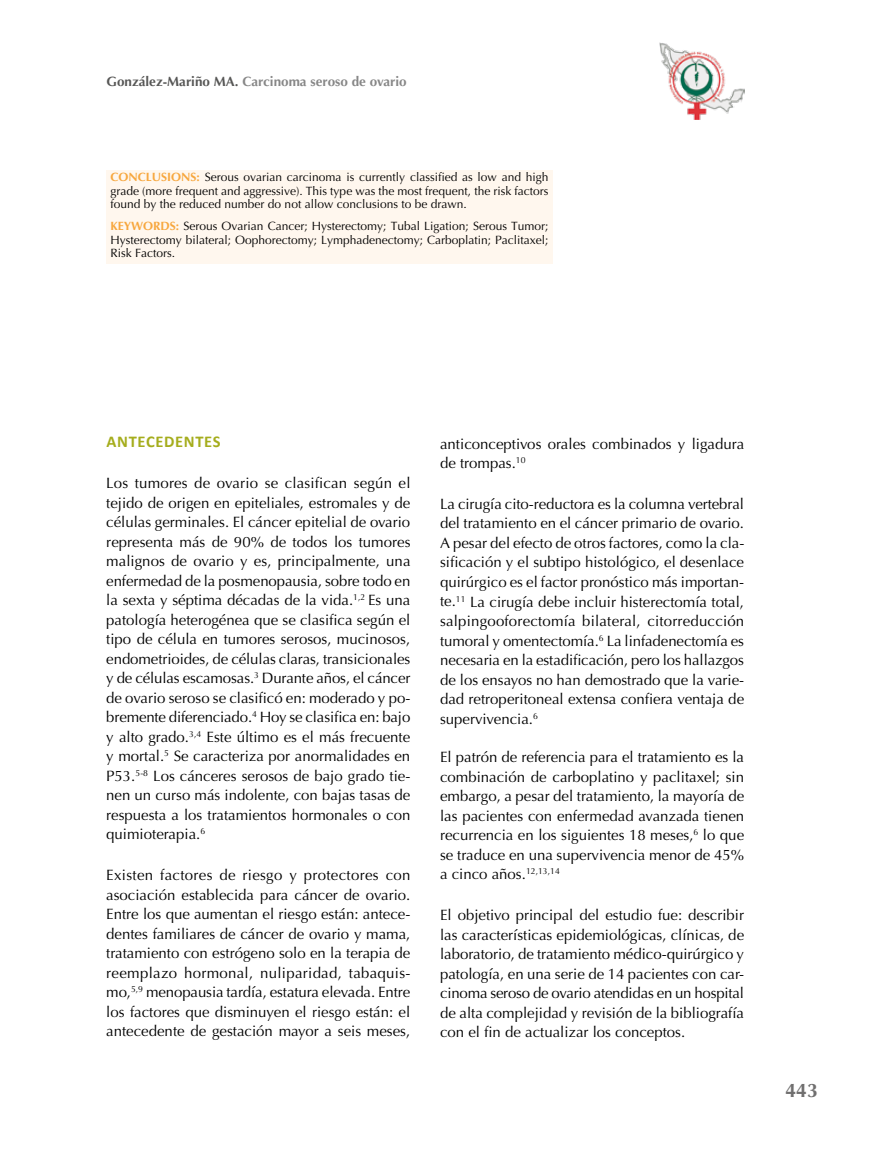
<style>
.page{position:relative;width:893px;height:1149px;background:#fff}
.page>*{position:absolute;margin:0;border:0;box-sizing:border-box;transform-origin:0 0}
.t1{font:700 19.5px "Optima";color:#706f6f}
.t2{font:700 16.5px "Calibri";letter-spacing:.04em;color:#a5ad1d}
.t3{font:15px/19.5px "Optima";color:#000;text-align:justify}
.t4{font:700 13.5px "Optima";color:#878787}
.t5{font:12px/13.5px "Optima";color:#000;text-align:justify}
.s1{color:#575756}
.s2{font-weight:700;color:#f7a73e}
</style>
<div class="page">
<img style="left:659px;top:43px;width:85px;height:76px">
<div style="left:106px;top:170px;width:447px;height:94px;background:#fff7ee"></div>
<p class="t4" style="left:107px;top:74px;width:302px"><span class="s1">González-Mariño MA.</span> Carcinoma seroso de ovario</p>
<p class="t5" style="left:111px;top:170px;width:439px"><span class="s2">CONCLUSIONS:</span> Serous ovarian carcinoma is currently classified as low and high grade (more frequent and aggressive). This type was the most frequent, the risk factors found by the reduced number do not allow conclusions to be drawn.</p>
<p class="t5" style="left:111px;top:219px;width:439px"><span class="s2">KEYWORDS:</span> Serous Ovarian Cancer; Hysterectomy; Tubal Ligation; Serous Tumor; Hysterectomy bilateral; Oophorectomy; Lymphadenectomy; Carboplatin; Paclitaxel; Risk Factors.</p>
<p class="t2" style="left:107px;top:431px;width:115px">ANTECEDENTES</p>
<p class="t3" style="left:106px;top:473px;width:306px">Los tumores de ovario se clasifican según el tejido de origen en epiteliales, estromales y de células germinales. El cáncer epitelial de ovario representa más de 90% de todos los tumores malignos de ovario y es, principalmente, una enfermedad de la posmenopausia, sobre todo en la sexta y séptima décadas de la vida.<sup>1,2</sup> Es una patología heterogénea que se clasifica según el tipo de célula en tumores serosos, mucinosos, endometrioides, de células claras, transicionales y de células escamosas.<sup>3</sup> Durante años, el cáncer de ovario seroso se clasificó en: moderado y po&shy;bremente diferenciado.<sup>4</sup> Hoy se clasifica en: bajo y alto grado.<sup>3,4</sup> Este último es el más frecuente y mortal.<sup>5</sup> Se caracteriza por anormalidades en P53.<sup>5-8</sup> Los cánceres serosos de bajo grado tie&shy;nen un curso más indolente, con bajas tasas de respuesta a los tratamientos hormonales o con quimioterapia.<sup>6</sup></p>
<p class="t3" style="left:106px;top:865px;width:306px">Existen factores de riesgo y protectores con asociación establecida para cáncer de ovario.<br>Entre los que aumentan el riesgo están: antece&shy;dentes familiares de cáncer de ovario y mama, tratamiento con estrógeno solo en la terapia de reemplazo hormonal, nuliparidad, tabaquis&shy;mo,<sup>5,9</sup> menopausia tardía, estatura elevada. Entre los factores que disminuyen el riesgo están: el antecedente de gestación mayor a seis meses,</p>
<p class="t3" style="left:440px;top:434px;width:306px">anticonceptivos orales combinados y ligadura de trompas.<sup>10</sup></p>
<p class="t3" style="left:440px;top:494px;width:306px">La cirugía cito-reductora es la columna vertebral del tratamiento en el cáncer primario de ovario.<br>A pesar del efecto de otros factores, como la cla&shy;sificación y el subtipo histológico, el desenlace quirúrgico es el factor pronóstico más importan&shy;te.<sup>11</sup> La cirugía debe incluir histerectomía total, salpingooforectomía bilateral, citorreducción tumoral y omentectomía.<sup>6</sup> La linfadenectomía es necesaria en la estadificación, pero los hallazgos de los ensayos no han demostrado que la varie&shy;dad retroperitoneal extensa confiera ventaja de supervivencia.<sup>6</sup></p>
<p class="t3" style="left:440px;top:747px;width:306px">El patrón de referencia para el tratamiento es la combinación de carboplatino y paclitaxel; sin embargo, a pesar del tratamiento, la mayoría de las pacientes con enfermedad avanzada tienen recurrencia en los siguientes 18 meses,<sup>6</sup> lo que se traduce en una supervivencia menor de 45% a cinco años.<sup>12,13,14</sup></p>
<p class="t3" style="left:440px;top:905px;width:306px">El objetivo principal del estudio fue: describir las características epidemiológicas, clínicas, de laboratorio, de tratamiento médico-quirúrgico y patología, en una serie de 14 pacientes con car&shy;cinoma seroso de ovario atendidas en un hospital de alta complejidad y revisión de la bibliografía con el fin de actualizar los conceptos.</p>
<h1 class="t1" style="left:785px;top:1079px;width:34px">443</h1>
</div>
